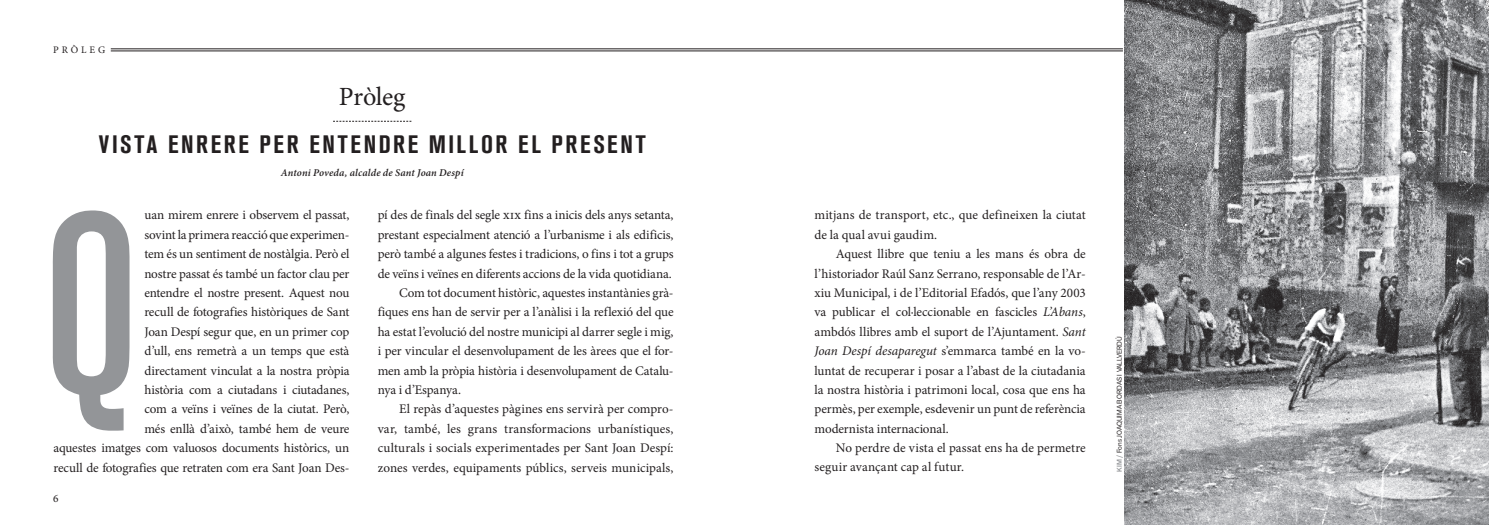
<style>
.page{position:relative;width:1489px;height:525px;background:#fff}
.page>*{position:absolute;margin:0;border:0;box-sizing:border-box;transform-origin:0 0}
.t1{font:500 condensed 258.12px "Akzidenz Grotesk BQ";color:#939598}
.t2{font:26.25px "Minion Pro";letter-spacing:-.015em;color:#231f20}
.t3{font:700 condensed 25px "Akzidenz Grotesk BQ";letter-spacing:.105em;color:#231f20}
.t4{font:13.12px/19.4px "Minion Pro";letter-spacing:-.01em;color:#231f20;text-align:right}
.t5{font:13.12px/19.4px "Minion Pro";letter-spacing:.015em;color:#231f20}
.t6{font:13.12px/19.4px "Minion Pro";letter-spacing:.01em;color:#231f20}
.t7{font:11.25px "Minion Pro";color:#231f20}
.t8{font:italic 600 10.38px "Minion Pro";letter-spacing:.015em;color:#231f20}
.t9{font:10px "Minion Pro";letter-spacing:.285em;color:#231f20}
.t10{font:6.88px "Akzid Grtsk Next";color:#231f20}
.s1{font-style:italic}
.s2{font-weight:500;color:#939598}
</style>
<div class="page">
<svg style="left:333px;top:121px;width:78px;height:1px"></svg>
<hr style="left:111px;top:49px;width:1011px;height:1px;background:#231f20">
<hr style="left:111px;top:51px;width:1011px;height:1px;background:#231f20">
<img style="left:1124px;top:0;width:364px;height:524px">
<p class="t9" style="left:53px;top:43px;width:54px">PRÒLEG</p>
<h2 class="t2" style="left:339px;top:79px;width:68px">Pròleg</h2>
<h3 class="t3" style="left:99px;top:130px;width:548px">VISTA ENRERE PER ENTENDRE MILLOR EL PRESENT</h3>
<p class="t8" style="left:281px;top:165px;width:184px">Antoni Poveda, alcalde de Sant Joan Despí</p>
<p class="t4" style="left:54px;top:205px;width:297px">uan mirem enrere i observem el passat,<br>sovint la primera reacció que experimen-<br>tem és un sentiment de nostàlgia. Però el<br>nostre passat és també un factor clau per<br>entendre el nostre present. Aquest nou<br>recull de fotografies històriques de Sant<br>Joan Despí segur que, en un primer cop<br>d’ull, ens remetrà a un temps que està<br>directament vinculat a la nostra pròpia<br>història com a ciutadans i ciutadanes,<br>com a veïns i veïnes de la ciutat. Però,<br>més enllà d’això, també hem de veure<br>aquestes imatges com valuosos documents històrics, un recull de fotografies que retraten com era Sant Joan Des-</p>
<p class="t4" style="left:378px;top:205px;width:297px">pí des de finals del segle xix fins a inicis dels anys setanta,</p>
<h1 class="t1" style="left:43px;top:159px;width:98px">Q</h1>
<p class="t4" style="left:378px;top:225px;width:297px">prestant especialment atenció a l’urbanisme i als edificis,</p>
<p class="t4" style="left:378px;top:244px;width:297px">però també a algunes festes i tradicions, o fins i tot a grups</p>
<p class="t4" style="left:378px;top:263px;width:295px">de veïns i veïnes en diferents accions de la vida quotidiana.</p>
<p class="t4" style="left:399px;top:283px;width:276px">Com tot document històric, aquestes instantànies grà-</p>
<p class="t5" style="left:378px;top:302px;width:297px">fiques ens han de servir per a l’anàlisi i la reflexió del que</p>
<p class="t4" style="left:378px;top:322px;width:297px">ha estat l’evolució del nostre municipi al darrer segle i mig,</p>
<p class="t4" style="left:378px;top:341px;width:297px">i per vincular el desenvolupament de les àrees que el for-</p>
<p class="t4" style="left:378px;top:360px;width:297px">men amb la pròpia història i desenvolupament de Catalu-</p>
<p class="t4" style="left:378px;top:380px;width:85px">nya i d’Espanya.</p>
<p class="t4" style="left:399px;top:399px;width:276px">El repàs d’aquestes pàgines ens servirà per compro-</p>
<p class="t4" style="left:378px;top:418px;width:297px">var, també, les grans transformacions urbanístiques,</p>
<p class="t4" style="left:378px;top:438px;width:297px">culturals i socials experimentades per Sant Joan Despí:</p>
<p class="t4" style="left:378px;top:457px;width:297px">zones verdes, equipaments públics, serveis municipals,</p>
<p class="t7" style="left:53px;top:491px;width:7px">6</p>
<p class="t5" style="left:814px;top:205px;width:273px">mitjans de transport, etc., que defineixen la ciutat de la qual avui gaudim.</p>
<p class="t4" style="left:814px;top:244px;width:273px;text-align:justify;text-indent:21px">Aquest llibre que teniu a les mans és obra de l’historiador Raúl Sanz Serrano, responsable de l’Ar&shy;xiu Municipal, i de l’Editorial Efadós, que l’any 2003 va publicar el col·leccionable en fascicles <span class="s1">L’Abans</span>, ambdós llibres amb el suport de l’Ajuntament. <span class="s1">Sant Joan Despí desaparegut</span> s’emmarca també en la vo&shy;luntat de recuperar i posar a l’abast de la ciutadania la nostra història i patrimoni local, cosa que ens ha permès, per exemple, esdevenir un punt de referència modernista internacional.</p>
<p class="t6" style="left:814px;top:438px;width:273px;text-indent:21px">No perdre de vista el passat ens ha de permetre seguir avançant cap al futur.</p>
<p class="t10" style="left:1114px;top:471px;width:137px;rotate:-90deg"><span class="s2">KIM /</span> Fons JOAQUIMA BORDAS I VALLVERDÚ</p>
</div>
